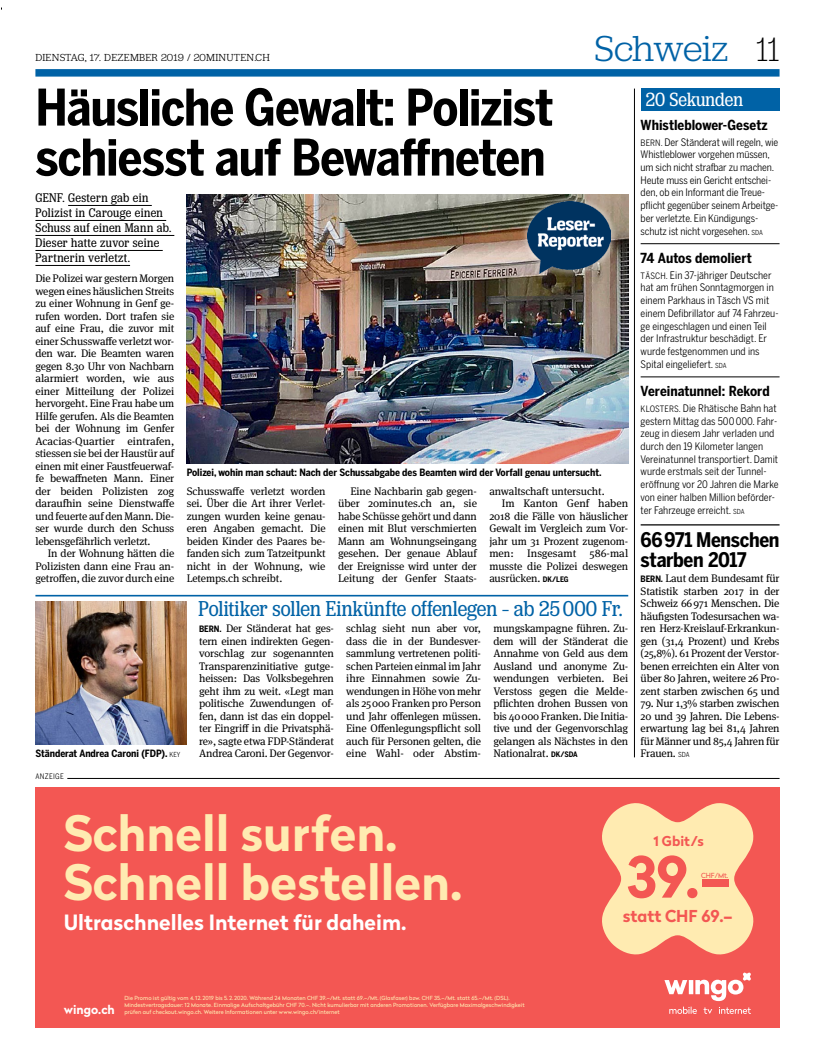
<style>
.page{position:relative;width:815px;height:1063px;background:#fff}
.page>*{position:absolute;margin:0;border:0;box-sizing:border-box;transform-origin:0 0}
.t1{font:700 56.5px "Radikal";color:#f35753}
.Aufmacher_40pt_Titel{font:700 50px/50px "Benton Sans Cond";letter-spacing:-.025em;color:#000}
.t2{font:700 48.5px/48.5px "Radikal";color:#ffebb1}
.Seite_Rubrik{font:300 37.5px "Jubilat";letter-spacing:-.015em;color:#0062a6}
.Seite_Rubrik-2{font:300 35px "Jubilat Cond";color:#000}
.Titel_Umfrage___Inti{font:22.5px "Jubilat Cond";color:#0062a6}
.t3{font:700 21px "Radikal";color:#fff}
.Meldungstitel_x04{font:700 20px/20px "Benton Sans Cond";letter-spacing:-.02em;color:#000}
.Negi-Balken_x02{font:20px "Jubilat Cond";color:#fff}
.t4{font:700 16.38px "Radikal";color:#f35753}
._20sek_Titel_x21{font:700 13.75px "Benton Sans Cond";color:#000}
.t5{font:700 13.62px "Radikal";color:#f35753}
.Lead_x06{font:13.12px/15px "Jubilat Cond";letter-spacing:.03em;color:#000}
.t6{font:700 12.12px "Radikal";color:#fff}
.Grundschrift_x08{font:11px/12.5px "Meta Serif OT";letter-spacing:-.015em;color:#000;text-align:justify}
.Grundschrift_Einzug{font:11px/12.5px "Meta Serif OT";letter-spacing:-.01em;color:#000;text-align:justify}
.Seite_Datum{font:300 10.62px "Jubilat";letter-spacing:.02em;color:#000}
._20sek_Grundtext_x22{font:10.25px/12.8px "Benton Sans Cond";color:#000}
.Legende_x11{font:700 10px "Benton Sans Cond";letter-spacing:-.005em;color:#000}
.t7{font:7.5px "Benton Sans Cond";letter-spacing:.04em;color:#000}
.t8{font:7px "Radikal";color:#f35753}
.t9{font:5.62px/6.9px "Radikal";letter-spacing:.005em;color:#ffebb1}
.s1{font-family:"Benton Sans Cond";font-weight:700;font-size:7.5px}
.s2{font-family:"Benton Sans Cond";font-weight:700;font-size:8.75px}
.s3{font-weight:400;font-size:6.88px}
.s4{font-size:8.75px}
.s5{font-size:6.88px}
.s6{font-family:"Benton Sans Cond";font-size:6.88px}
</style>
<div class="page">
<div style="left:35px;top:787px;width:744px;height:241px;background:#f35753"></div>
<svg style="left:664px;top:980px;width:23px;height:14px"></svg>
<hr style="left:689px;top:980px;width:4px;height:14px;background:#fff">
<svg style="left:695px;top:973px;width:56px;height:28px"></svg>
<svg style="left:669px;top:1007px;width:28px;height:7px"></svg>
<svg style="left:704px;top:1007px;width:47px;height:7px"></svg>
<svg style="left:602px;top:803px;width:152px;height:152px"></svg>
<div style="left:35px;top:69px;width:745px;height:8px;background:#0062a6"></div>
<hr style="left:67px;top:778px;width:713px;height:1px;background:#000">
<hr style="left:35px;top:595px;width:593px;height:1px;background:#0062a6">
<img style="left:35px;top:601px;width:152px;height:144px">
<img style="left:187px;top:195px;width:441px;height:269px">
<hr style="left:68px;top:205px;width:84px;height:1px;background:#000">
<hr style="left:35px;top:220px;width:131px;height:1px;background:#000">
<hr style="left:35px;top:235px;width:139px;height:1px;background:#000">
<hr style="left:35px;top:250px;width:128px;height:1px;background:#000">
<hr style="left:35px;top:265px;width:95px;height:1px;background:#000">
<div style="left:520px;top:194px;width:99px;height:87px;background:#fff;opacity:.5"></div>
<img style="left:528px;top:202px;width:83px;height:71px">
<div style="left:641px;top:89px;width:139px;height:22px;background:#0062a6"></div>
<hr style="left:641px;top:243px;width:139px;height:1px;background:#000">
<hr style="left:641px;top:377px;width:139px;height:1px;background:#000">
<hr style="left:634px;top:89px;width:1px;height:668px;background:#000">
<hr style="left:641px;top:524px;width:139px;height:2px;background:#000">
<p class="Seite_Datum" style="left:35px;top:52px;width:236px">DIENSTAG, 17. DEZEMBER 2019 / 20MINUTEN.CH</p>
<p class="Seite_Rubrik" style="left:594px;top:29px;width:135px">Schweiz</p>
<p class="Seite_Rubrik-2" style="left:756px;top:30px;width:25px">11</p>
<p class="Aufmacher_40pt_Titel" style="left:35px;top:82px;width:519px">Häusliche Gewalt: Polizist schiesst auf Bewaffneten</p>
<p class="Lead_x06" style="left:35px;top:190px;width:138px">GENF. Gestern gab ein<br>Polizist in Carouge einen<br>Schuss auf einen Mann ab.<br>Dieser hatte zuvor seine<br>Partnerin verletzt.</p>
<p class="Grundschrift_x08" style="left:35px;top:273px;width:140px">Die Polizei war gestern Morgen wegen eines häuslichen Streits zu einer Wohnung in Genf ge&shy;rufen worden. Dort trafen sie auf eine Frau, die zuvor mit einer Schusswaffe verletzt wor&shy;den war. Die Beamten waren gegen 8.30 Uhr von Nachbarn alarmiert worden, wie aus einer Mitteilung der Polizei hervorgeht. Eine Frau habe um Hilfe gerufen. Als die Beamten bei der Wohnung im Genfer Acacias-Quartier eintrafen, stiessen sie bei der Haustür auf einen mit einer Faustfeuerwaf&shy;fe bewaffneten Mann. Einer der beiden Polizisten zog daraufhin seine Dienstwaffe und feuerte auf den Mann. Die&shy;ser wurde durch den Schuss lebensgefährlich verletzt.</p>
<p class="Grundschrift_Einzug" style="left:35px;top:548px;width:140px;text-indent:12px">In der Wohnung hätten die Polizisten dann eine Frau an&shy;getroffen, die zuvor durch eine</p>
<p class="Legende_x11" style="left:187px;top:467px;width:416px">Polizei, wohin man schaut: Nach der Schussabgabe des Beamten wird der Vorfall genau untersucht.</p>
<p class="Grundschrift_Einzug" style="left:187px;top:485px;width:140px">Schusswaffe verletzt worden sei. Über die Art ihrer Verlet&shy;zungen wurden keine genau&shy;eren Angaben gemacht. Die beiden Kinder des Paares be&shy;fanden sich zum Tatzeitpunkt nicht in der Wohnung, wie Letemps.ch schreibt.</p>
<p class="Grundschrift_Einzug" style="left:338px;top:485px;width:140px;text-indent:12px">Eine Nachbarin gab gegen&shy;über 20minutes.ch an, sie habe Schüsse gehört und dann einen mit Blut verschmierten Mann am Wohnungseingang gesehen. Der genaue Ablauf der Ereignisse wird unter der Leitung der Genfer Staats-</p>
<p class="Grundschrift_Einzug" style="left:489px;top:485px;width:117px">anwaltschaft untersucht.</p>
<p class="Grundschrift_Einzug" style="left:489px;top:498px;width:140px;text-indent:12px">Im Kanton Genf haben 2018 die Fälle von häuslicher Gewalt im Vergleich zum Vor&shy;jahr um 31 Prozent zugenom&shy;men: Insgesamt 586-mal musste die Polizei deswegen ausrücken. <span class="s1">DK/LEG</span></p>
<p class="Titel_Umfrage___Inti" style="left:199px;top:596px;width:426px">Politiker sollen Einkünfte offenlegen – ab 25 000 Fr.</p>
<p class="Grundschrift_x08" style="left:199px;top:623px;width:136px"><span class="s2">BERN.</span> Der Ständerat hat ges&shy;tern einen indirekten Gegen&shy;vorschlag zur sogenannten Transparenzinitiative gutge&shy;heissen: Das Volksbegehren geht ihm zu weit. «Legt man politische Zuwendungen of&shy;fen, dann ist das ein doppel&shy;ter Eingriff in die Privatsphä&shy;re», sagte etwa FDP-Ständerat Andrea Caroni. Der Gegenvor-</p>
<p class="Grundschrift_x08" style="left:346px;top:623px;width:136px">schlag sieht nun aber vor, dass die in der Bundesver&shy;sammlung vertretenen politi&shy;schen Parteien einmal im Jahr ihre Einnahmen sowie Zu&shy;wendungen in Höhe von mehr als 25000 Franken pro Person und Jahr offenlegen müssen.<br>Eine Offenlegungspflicht soll auch für Personen gelten, die eine Wahl- oder Abstim-</p>
<p class="Grundschrift_x08" style="left:493px;top:623px;width:136px">mungskampagne führen. Zu&shy;dem will der Ständerat die Annahme von Geld aus dem Ausland und anonyme Zu&shy;wendungen verbieten. Bei Verstoss gegen die Melde&shy;pflichten drohen Bussen von bis 40000 Franken. Die Initia&shy;tive und der Gegenvorschlag gelangen als Nächstes in den</p>
<p class="Legende_x11" style="left:35px;top:748px;width:147px">Ständerat Andrea Caroni (FDP). <span class="s3">KEY</span></p>
<p class="Grundschrift_x08" style="left:493px;top:748px;width:86px">Nationalrat. <span class="s1">DK/SDA</span></p>
<p class="t7" style="left:35px;top:772px;width:30px">ANZEIGE</p>
<p class="Negi-Balken_x02" style="left:646px;top:88px;width:99px">20 Sekunden</p>
<p class="_20sek_Titel_x21" style="left:641px;top:117px;width:129px">Whistleblower-Gesetz</p>
<p class="_20sek_Grundtext_x22" style="left:641px;top:135px;width:139px"><span class="s4">BERN.</span> Der Ständerat will regeln, wie Whistleblower vorgehen müssen, um sich nicht strafbar zu machen.<br>Heute muss ein Gericht entschei&shy;den, ob ein Informant die Treue&shy;pflicht gegenüber seinem Arbeitge&shy;ber verletzte. Ein Kündigungs&shy;schutz ist nicht vorgesehen. <span class="s5">SDA</span></p>
<p class="_20sek_Titel_x21" style="left:641px;top:250px;width:113px">74 Autos demoliert</p>
<p class="_20sek_Grundtext_x22" style="left:641px;top:269px;width:139px"><span class="s4">TÄSCH.</span> Ein 37-jähriger Deutscher hat am frühen Sonntagmorgen in einem Parkhaus in Täsch VS mit einem Defibrillator auf 74 Fahrzeu&shy;ge eingeschlagen und einen Teil der Infrastruktur beschädigt. Er wurde festgenommen und ins<br>Spital eingeliefert. <span class="s5">SDA</span></p>
<p class="_20sek_Titel_x21" style="left:641px;top:383px;width:131px">Vereinatunnel: Rekord</p>
<p class="_20sek_Grundtext_x22" style="left:641px;top:402px;width:139px"><span class="s4">KLOSTERS.</span> Die Rhätische Bahn hat gestern Mittag das 500000. Fahr&shy;zeug in diesem Jahr verladen und durch den 19 Kilometer langen<br>Vereinatunnel transportiert. Damit wurde erstmals seit der Tunnel&shy;eröffnung vor 20 Jahren die Marke von einer halben Million beförder&shy;ter Fahrzeuge erreicht. <span class="s5">SDA</span></p>
<p class="Meldungstitel_x04" style="left:641px;top:530px;width:140px">66971 Menschen starben 2017</p>
<p class="Grundschrift_x08" style="left:641px;top:573px;width:140px"><span class="s2">BERN.</span> Laut dem Bundesamt für Statistik starben 2017 in der Schweiz 66971 Menschen. Die häufigsten Todesursachen wa&shy;ren Herz-Kreislauf-Erkrankun&shy;gen (31,4 Prozent) und Krebs (25,8%). 61 Prozent der Verstor&shy;benen erreichten ein Alter von über 80 Jahren, weitere 26 Pro&shy;zent starben zwischen 65 und</p>
<p class="Grundschrift_x08" style="left:641px;top:698px;width:140px">79. Nur 1,3% starben zwischen 20 und 39 Jahren. Die Lebens&shy;erwartung lag bei 81,4 Jahren für Männer und 85,4 Jahren für Frauen. <span class="s6">SDA</span></p>
<p class="t2" style="left:64px;top:808px;width:400px">Schnell surfen.<br>Schnell bestellen.</p>
<p class="t3" style="left:64px;top:907px;width:344px">Ultraschnelles Internet für daheim.</p>
<p class="t6" style="left:64px;top:1001px;width:53px">wingo.ch</p>
<p class="t9" style="left:124px;top:994px;width:402px">Die Promo ist gültig vom 4.12. 2019 bis 5. 2. 2020. Während 24 Monaten CHF 39.–/Mt. statt 69.–/Mt. (Glasfaser) bzw. CHF 35.–/Mt. statt 65.–/Mt. (DSL).<br>Mindestvertragsdauer: 12 Monate. Einmalige Aufschaltgebühr CHF 70.–. Nicht kumulierbar mit anderen Promotionen. Verfügbare Maximalgeschwindigkeit prüfen auf checkout.wingo.ch. Weitere Informationen unter www.wingo.ch/internet</p>
<p class="t5" style="left:653px;top:831px;width:52px">1 Gbit/s</p>
<p class="t1" style="left:627px;top:836px;width:105px">39.–</p>
<p class="t8" style="left:701px;top:870px;width:29px">CHF/Mt.</p>
<p class="t4" style="left:623px;top:904px;width:111px">statt CHF 69.–</p>
</div>
